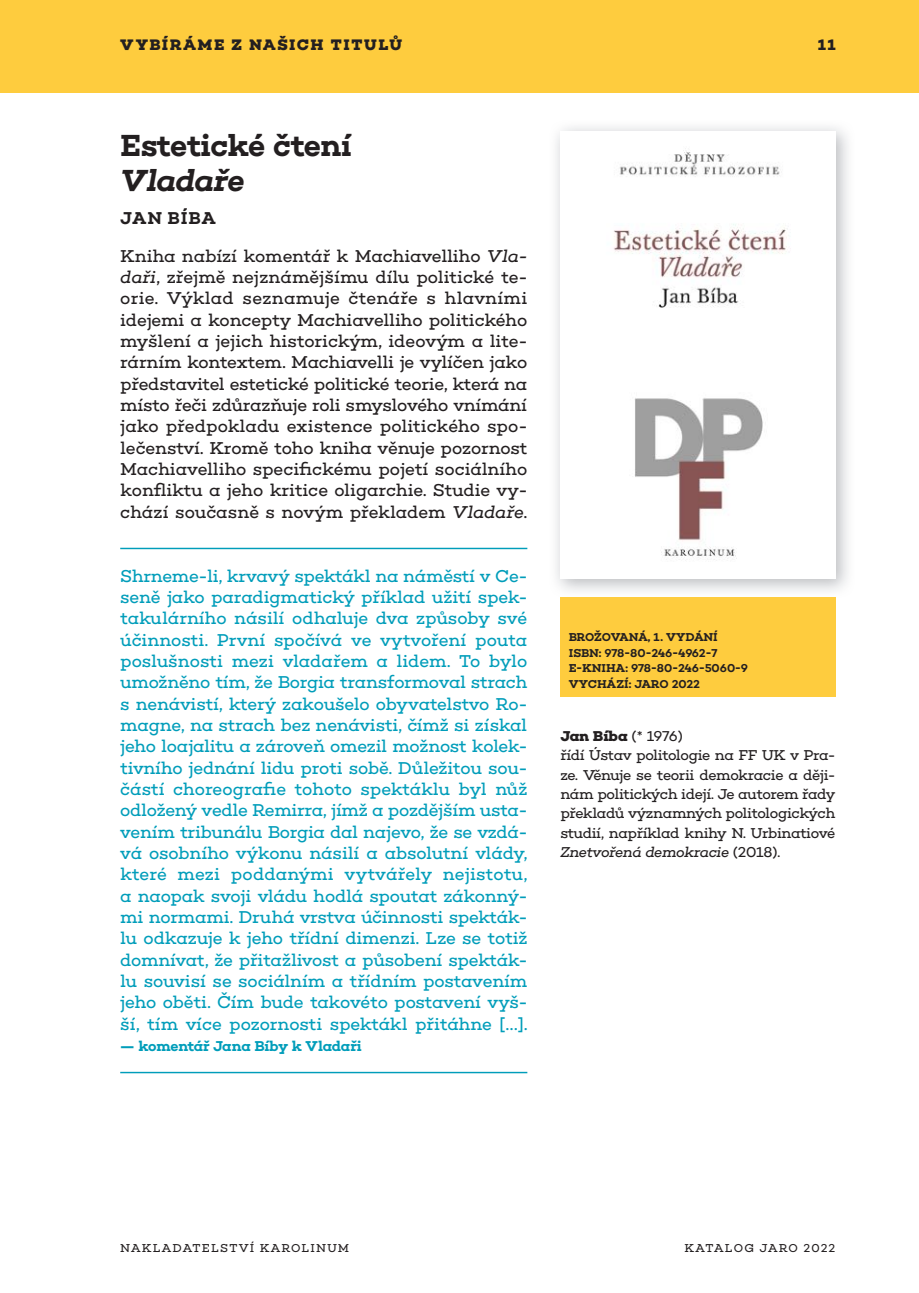
<style>
.page{position:relative;width:919px;height:1293px;background:#fff}
.page>*{position:absolute;margin:0;border:0;box-sizing:border-box;transform-origin:0 0}
.t1{font:600 31px "Choplin";letter-spacing:-.02em;color:#231f20}
.t2{font:italic 600 31px "Choplin";letter-spacing:-.03em;color:#231f20}
.t3{font:17.4px/21.4px "Choplin";letter-spacing:-.01em;color:#009dba;text-align:justify}
.t4{font:17.4px/21.4px "Choplin";letter-spacing:-.005em;color:#231f20}
.t5{font:700 15.6px "Choplin";letter-spacing:.095em;color:#231f20}
.t6{font:700 15.6px "Choplin";color:#231f20}
.t7{font:14.6px/19.4px "Choplin";letter-spacing:-.035em;color:#231f20}
.t8{font:600 14.6px "Choplin";letter-spacing:-.01em;color:#009dba}
.t9{font:600 11.6px/15.6px "Choplin";letter-spacing:-.01em;color:#231f20}
.t10{font:11.6px "Choplin";letter-spacing:.095em;color:#231f20}
.s1{font-weight:600}
.s2{font-style:italic}
.s3{font-weight:700}
</style>
<div class="page">
<div style="left:0;top:0;width:918px;height:93px;background:#fecc3e"></div>
<hr style="left:120px;top:548px;width:407px;height:1px;background:#009dba">
<hr style="left:120px;top:1072px;width:407px;height:1px;background:#009dba">
<div style="left:560px;top:597px;width:275px;height:99px;background:#fecc3e"></div>
<img style="left:556px;top:127px;width:292px;height:471px">
<img style="left:560px;top:597px;width:275px;height:1px">
<img style="left:560px;top:132px;width:275px;height:446px">
<p class="t5" style="left:120px;top:36px;width:283px">VYBÍRÁME Z NAŠICH TITULŮ</p>
<p class="t6" style="left:817px;top:36px;width:19px">11</p>
<h1 class="t1" style="left:120px;top:127px;width:233px">Estetické čtení</h1>
<h1 class="t2" style="left:120px;top:162px;width:126px">Vladaře</h1>
<p class="t4" style="left:120px;top:199px;width:409px;line-height:37.8px"><span class="s1">JAN BÍBA<br></span>Kniha nabízí komentář k Machiavelliho <span class="s2">Vla-</span></p>
<p class="t4" style="left:120px;top:266px;width:409px;text-align:justify"><span class="s2">daři</span>, zřejmě nejznámějšímu dílu politické te&shy;orie. Výklad seznamuje čtenáře s hlavními idejemi a koncepty Machiavelliho politického myšlení a jejich historickým, ideovým a lite&shy;rárním kontextem. Machiavelli je vylíčen jako představitel estetické politické teorie, která na místo řeči zdůrazňuje roli smyslového vnímání jako předpokladu existence politického spo&shy;lečenství. Kromě toho kniha věnuje pozornost Machiavelliho specifickému pojetí sociálního konfliktu a jeho kritice oligarchie. Studie vy&shy;chází současně s novým překladem <span class="s2">Vladaře</span>.</p>
<p class="t3" style="left:120px;top:565px;width:409px">Shrneme-li, krvavý spektákl na náměstí v Ce&shy;seně jako paradigmatický příklad užití spek&shy;takulárního násilí odhaluje dva způsoby své účinnosti. První spočívá ve vytvoření pouta poslušnosti mezi vladařem a lidem. To bylo umožněno tím, že Borgia transformoval strach s nenávistí, který zakoušelo obyvatelstvo Ro&shy;magne, na strach bez nenávisti, čímž si získal jeho loajalitu a zároveň omezil možnost kolek&shy;tivního jednání lidu proti sobě. Důležitou sou&shy;částí choreografie tohoto spektáklu byl nůž odložený vedle Remirra, jímž a pozdějším usta&shy;vením tribunálu Borgia dal najevo, že se vzdá&shy;vá osobního výkonu násilí a absolutní vlády, které mezi poddanými vytvářely nejistotu, a naopak svoji vládu hodlá spoutat zákonný&shy;mi normami. Druhá vrstva účinnosti spekták&shy;lu odkazuje k jeho třídní dimenzi. Lze se totiž domnívat, že přitažlivost a působení spekták&shy;lu souvisí se sociálním a třídním postavením jeho oběti. Čím bude takovéto postavení vyš&shy;ší, tím více pozornosti spektákl přitáhne […] .</p>
<p class="t8" style="left:120px;top:1037px;width:243px">— k omentář Jana Bíby k Vladaři</p>
<p class="t9" style="left:568px;top:629px;width:181px">BROŽOVANÁ, 1. VYDÁNÍ<br>ISBN: 978-80-246-4962-7<br>E-KNIHA: 978-80-246-5060-9<br>VYCHÁZÍ: JARO 2022</p>
<p class="t7" style="left:560px;top:726px;width:276px"><span class="s3">Jan Bíba</span> (* 1976)<br>řídí Ústav politologie na FF UK v Pra&shy;ze. Věnuje se teorii demokracie a ději&shy;nám politických idejí. Je autorem řady překladů významných politologických studií, například knihy N. Urbinatiové <span class="s2">Znetvořená demokracie</span> (2018).</p>
<p class="t10" style="left:120px;top:1241px;width:230px">NAKLADATELSTVÍ KAROLINUM</p>
<p class="t10" style="left:684px;top:1241px;width:152px">KATALOG JARO 2022</p>
</div>
